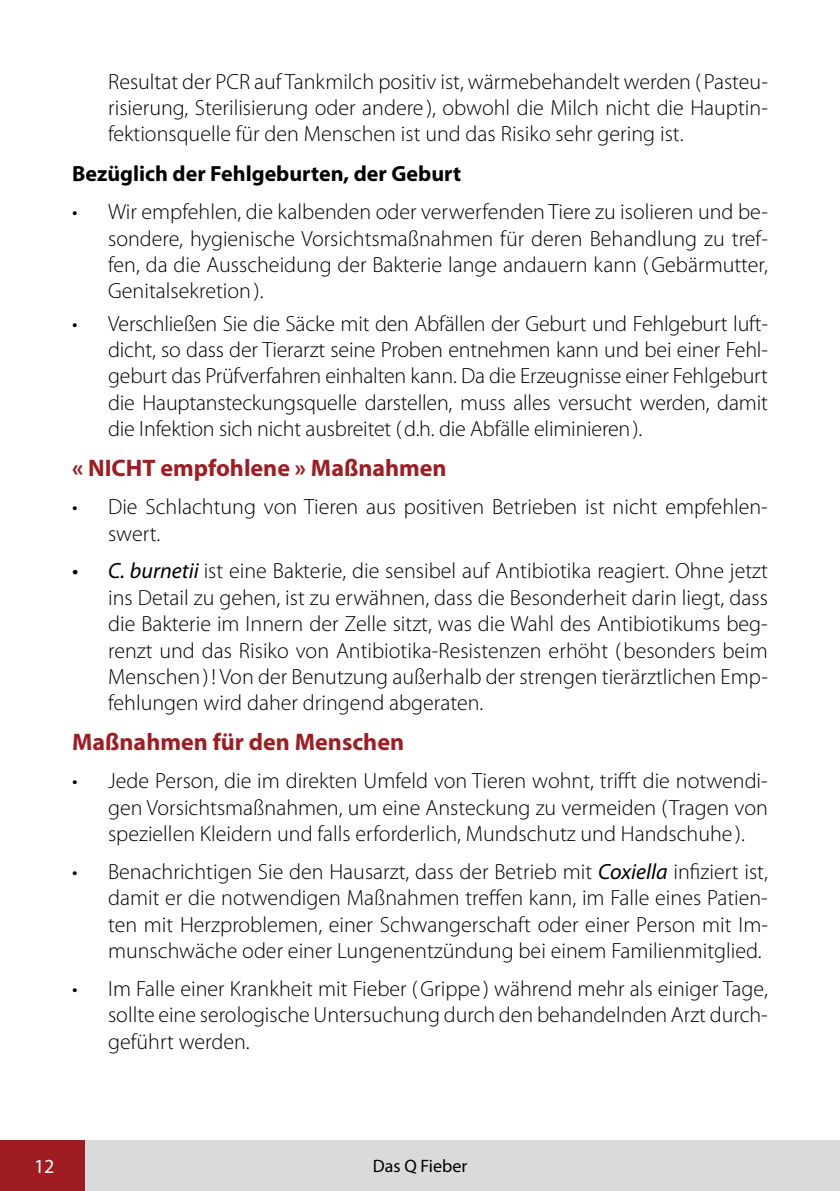
<style>
.page{position:relative;width:840px;height:1191px;background:#fff}
.page>*{position:absolute;margin:0;border:0;box-sizing:border-box;transform-origin:0 0}
.t1{font:700 24px "Myriad Pro";color:#9e1c22}
.t2{font:300 22px/26.4px "Myriad Pro";color:#000;text-align:justify}
.t3{font:700 22px "Myriad Pro";color:#000}
.t4{font:20px "Myriad Pro";color:#fff}
.t5{font:18px "Myriad Pro";color:#000}
.s1{font-weight:400;font-style:italic}
</style>
<div class="page">
<div style="left:0;top:1140px;width:839px;height:51px;background:#d9dadb"></div>
<div style="left:0;top:1140px;width:85px;height:51px;background:#9e1c22"></div>
<p class="t2" style="left:108px;top:68px;width:661px">Resultat der PCR auf Tankmilch positiv ist, wärmebehandelt werden ( Pasteu&shy;risierung, Sterilisierung oder andere ), obwohl die Milch nicht die Hauptin&shy;fektionsquelle für den Menschen ist und das Risiko sehr gering ist.</p>
<p class="t3" style="left:72px;top:160px;width:390px">Bezüglich der Fehlgeburten, der Geburt</p>
<p class="t2" style="left:108px;top:198px;width:661px;text-indent:-36px">• Wir empfehlen, die kalbenden oder verwerfenden Tiere zu isolieren und be&shy;sondere, hygienische Vorsichtsmaßnahmen für deren Behandlung zu tref&shy;fen, da die Ausscheidung der Bakterie lange andauern kann (Gebärmutter, Genitalsekretion).</p>
<p class="t2" style="left:108px;top:310px;width:661px;text-indent:-36px">• Verschließen Sie die Säcke mit den Abfällen der Geburt und Fehlgeburt luft&shy;dicht, so dass der Tierarzt seine Proben entnehmen kann und bei einer Fehl&shy;geburt das Prüfverfahren einhalten kann. Da die Erzeugnisse einer Fehlgeburt die Hauptansteckungsquelle darstellen, muss alles versucht werden, damit die Infektion sich nicht ausbreitet (d.h. die Abfälle eliminieren).</p>
<p class="t1" style="left:72px;top:452px;width:376px">« NICHT empfohlene » Maßnahmen</p>
<p class="t2" style="left:108px;top:493px;width:661px;text-indent:-36px">• Die Schlachtung von Tieren aus positiven Betrieben ist nicht empfehlen&shy;swert.</p>
<p class="t2" style="left:108px;top:557px;width:661px;text-indent:-36px"><span class="s1">• C. burnetii</span> ist eine Bakterie, die sensibel auf Antibiotika reagiert. Ohne jetzt ins Detail zu gehen, ist zu erwähnen, dass die Besonderheit darin liegt, dass die Bakterie im Innern der Zelle sitzt, was die Wahl des Antibiotikums beg&shy;renzt und das Risiko von Antibiotika-Resistenzen erhöht (besonders beim Menschen)! Von der Benutzung außerhalb der strengen tierärztlichen Emp&shy;fehlungen wird daher dringend abgeraten.</p>
<p class="t1" style="left:72px;top:726px;width:333px">Maßnahmen für den Menschen</p>
<p class="t2" style="left:108px;top:767px;width:661px;text-indent:-36px">• Jede Person, die im direkten Umfeld von Tieren wohnt, trifft die notwendi&shy;gen Vorsichtsmaßnahmen, um eine Ansteckung zu vermeiden (Tragen von speziellen Kleidern und falls erforderlich, Mundschutz und Handschuhe ).</p>
<p class="t2" style="left:108px;top:858px;width:661px;text-indent:-36px">• Benachrichtigen Sie den Hausarzt, dass der Betrieb mit <span class="s1">Coxiella</span> infiziert ist, damit er die notwendigen Maßnahmen treffen kann, im Falle eines Patien&shy;ten mit Herzproblemen, einer Schwangerschaft oder einer Person mit Im&shy;munschwäche oder einer Lungenentzündung bei einem Familienmitglied.</p>
<p class="t2" style="left:108px;top:975px;width:661px;text-indent:-36px">• Im Falle einer Krankheit mit Fieber (Grippe ) während mehr als einiger Tage, sollte eine serologische Untersuchung durch den behandelnden Arzt durch&shy;geführt werden.</p>
<p class="t4" style="left:34px;top:1153px;width:22px">12</p>
<p class="t5" style="left:372px;top:1154px;width:96px">Das Q Fieber</p>
</div>
